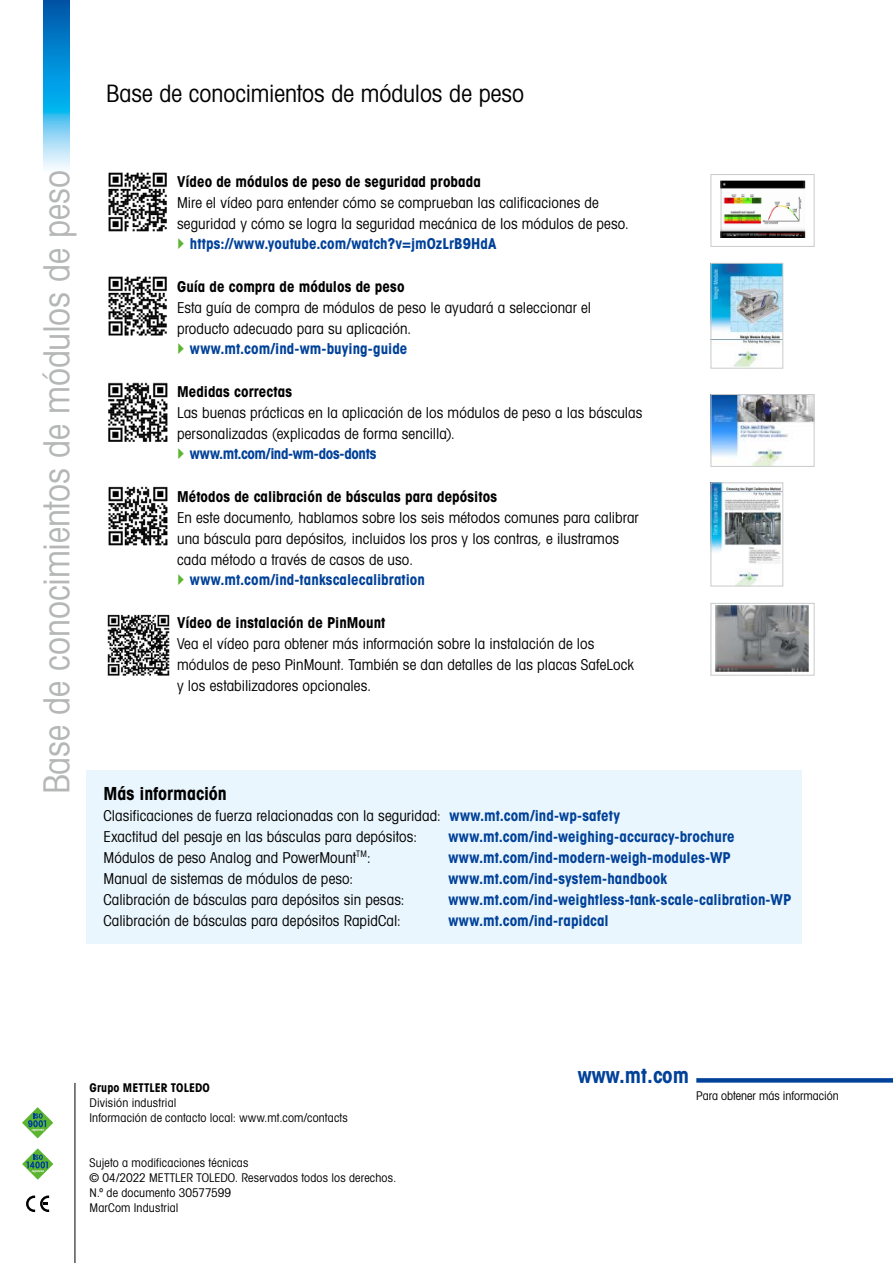
<style>
.page{position:relative;width:893px;height:1263px;background:#fff}
.page>*{position:absolute;margin:0;border:0;box-sizing:border-box;transform-origin:0 0}
.t1{font:36px "Avant Gardefor MT Bk";letter-spacing:-.005em;color:#b5b6b6}
.t2{font:24px "Avant Gardefor MT Bk";letter-spacing:-.005em;color:#000}
.t3{font:21px "Avant Gardefor MT Bd";color:#004199}
.t4{font:18px "Avant Gardefor MT Bd";letter-spacing:-.005em;color:#000}
.t5{font:15px/21px "Avant Gardefor MT Bk";letter-spacing:.005em;color:#000}
.t6{font:15px "Avant Gardefor MT Bd";letter-spacing:.005em;color:#004199}
.t7{font:15px "Avant Gardefor MT Bd";letter-spacing:.005em;color:#000}
.t8{font:15px "Avant Gardefor MT Bd";letter-spacing:-.025em;color:#004199}
.t9{font:12px/15px "Avant Gardefor MT Bk";letter-spacing:.015em;color:#000}
.t10{font:12px "Avant Gardefor MT Bd";letter-spacing:.005em;color:#000}
.s1{font-family:"Avant Gardefor MT Bd";color:#004199}
</style>
<div class="page">
<div style="left:696px;top:1078px;width:197px;height:5px;background:#004199"></div>
<hr style="left:75px;top:1083px;width:1px;height:180px;background:#000">
<svg style="left:22px;top:1148px;width:31px;height:32px"></svg>
<svg style="left:22px;top:1107px;width:31px;height:31px"></svg>
<svg style="left:26px;top:1195px;width:23px;height:17px"></svg>
<svg style="left:44px;top:0;width:25px;height:169px"></svg>
<div style="left:87px;top:770px;width:715px;height:173px;background:#eaf6fd"></div>
<img style="left:720px;top:180px;width:86px;height:58px">
<div style="left:711px;top:174px;width:103px;height:73px;border:1px solid #c9caca"></div>
<img style="left:713px;top:265px;width:68px;height:101px">
<div style="left:711px;top:263px;width:72px;height:105px;border:1px solid #c9caca"></div>
<img style="left:713px;top:396px;width:99px;height:69px">
<div style="left:711px;top:394px;width:103px;height:73px;border:1px solid #c9caca"></div>
<img style="left:715px;top:605px;width:94px;height:68px">
<div style="left:711px;top:603px;width:103px;height:72px;border:1px solid #c9caca"></div>
<img style="left:713px;top:485px;width:68px;height:99px">
<div style="left:711px;top:483px;width:72px;height:103px;border:1px solid #c9caca"></div>
<img style="left:108px;top:172px;width:59px;height:60px">
<img style="left:108px;top:276px;width:59px;height:60px">
<img style="left:108px;top:382px;width:60px;height:60px">
<img style="left:108px;top:486px;width:60px;height:60px">
<img style="left:107px;top:614px;width:63px;height:61px">
<h1 class="t1" style="left:34px;top:794px;width:626px;rotate:-90deg">Base de conocimientos de módulos de peso</h1>
<h2 class="t2" style="left:106px;top:79px;width:419px">Base de conocimientos de módulos de peso</h2>
<p class="t7" style="left:177px;top:172px;width:305px">Vídeo de módulos de peso de seguridad probada</p>
<p class="t5" style="left:177px;top:192px;width:453px">Mire el vídeo para entender cómo se comprueban las calificaciones de seguridad y cómo se logra la seguridad mecánica de los módulos de peso.</p>
<p class="t6" style="left:190px;top:234px;width:308px">https://www.youtube.com/watch?v=jmOzLrB9HdA</p>
<p class="t7" style="left:177px;top:277px;width:229px">Guía de compra de módulos de peso</p>
<p class="t5" style="left:177px;top:297px;width:416px">Esta guía de compra de módulos de peso le ayudará a seleccionar el producto adecuado para su aplicación.</p>
<p class="t6" style="left:190px;top:339px;width:219px">www.mt.com/ind-wm-buying-guide</p>
<p class="t7" style="left:177px;top:382px;width:116px">Medidas correctas</p>
<p class="t5" style="left:177px;top:402px;width:467px">Las buenas prácticas en la aplicación de los módulos de peso a las básculas personalizadas (explicadas de forma sencilla).</p>
<p class="t8" style="left:190px;top:444px;width:188px">www.mt.com/ind-wm-dos-donts</p>
<p class="t7" style="left:177px;top:487px;width:321px">Métodos de calibración de básculas para depósitos</p>
<p class="t5" style="left:177px;top:507px;width:463px">En este documento, hablamos sobre los seis métodos comunes para calibrar una báscula para depósitos, incluidos los pros y los contras, e ilustramos cada método a través de casos de uso.</p>
<p class="t6" style="left:190px;top:570px;width:237px">www.mt.com/ind-tankscalecalibration</p>
<p class="t7" style="left:177px;top:613px;width:210px">Vídeo de instalación de PinMount</p>
<p class="t5" style="left:177px;top:633px;width:458px">Vea el vídeo para obtener más información sobre la instalación de los módulos de peso PinMount. También se dan detalles de las placas SafeLock y los estabilizadores opcionales.</p>
<p class="t4" style="left:104px;top:782px;width:125px">Más información</p>
<p class="t5" style="left:104px;top:805px;width:518px">Clasificaciones de fuerza relacionadas con la seguridad: <span class="s1">www.mt.com/ind-wp-safety<br></span>Exactitud del pesaje en las básculas para depósitos:</p>
<p class="t6" style="left:448px;top:827px;width:288px">www.mt.com/ind-weighing-accuracy-brochure</p>
<p class="t5" style="left:104px;top:847px;width:269px">Módulos de peso Analog and PowerMount<sup>TM</sup>:</p>
<p class="t6" style="left:448px;top:848px;width:284px">www.mt.com/ind-modern-weigh-modules-WP</p>
<p class="t5" style="left:104px;top:868px;width:251px">Manual de sistemas de módulos de peso:</p>
<p class="t6" style="left:448px;top:869px;width:220px">www.mt.com/ind-system-handbook</p>
<p class="t5" style="left:104px;top:889px;width:303px">Calibración de básculas para depósitos sin pesas:</p>
<p class="t6" style="left:448px;top:890px;width:344px">www.mt.com/ind-weightless-tank-scale-calibration-WP</p>
<p class="t5" style="left:104px;top:910px;width:299px">Calibración de básculas para depósitos RapidCal:</p>
<p class="t6" style="left:448px;top:911px;width:162px">www.mt.com/ind-rapidcal</p>
<p class="t10" style="left:90px;top:1080px;width:122px">Grupo METTLER TOLEDO</p>
<p class="t9" style="left:90px;top:1095px;width:260px">División industrial<br>Información de contacto local: www.mt.com/contacts</p>
<p class="t9" style="left:90px;top:1155px;width:308px">Sujeto a modificaciones técnicas<br>© 04/2022 METTLER TOLEDO. Reservados todos los derechos.<br>N.º de documento 30577599<br>MarCom Industrial</p>
<h3 class="t3" style="left:578px;top:1061px;width:113px">www.mt.com</h3>
<p class="t9" style="left:696px;top:1087px;width:144px">Para obtener más información</p>
</div>
